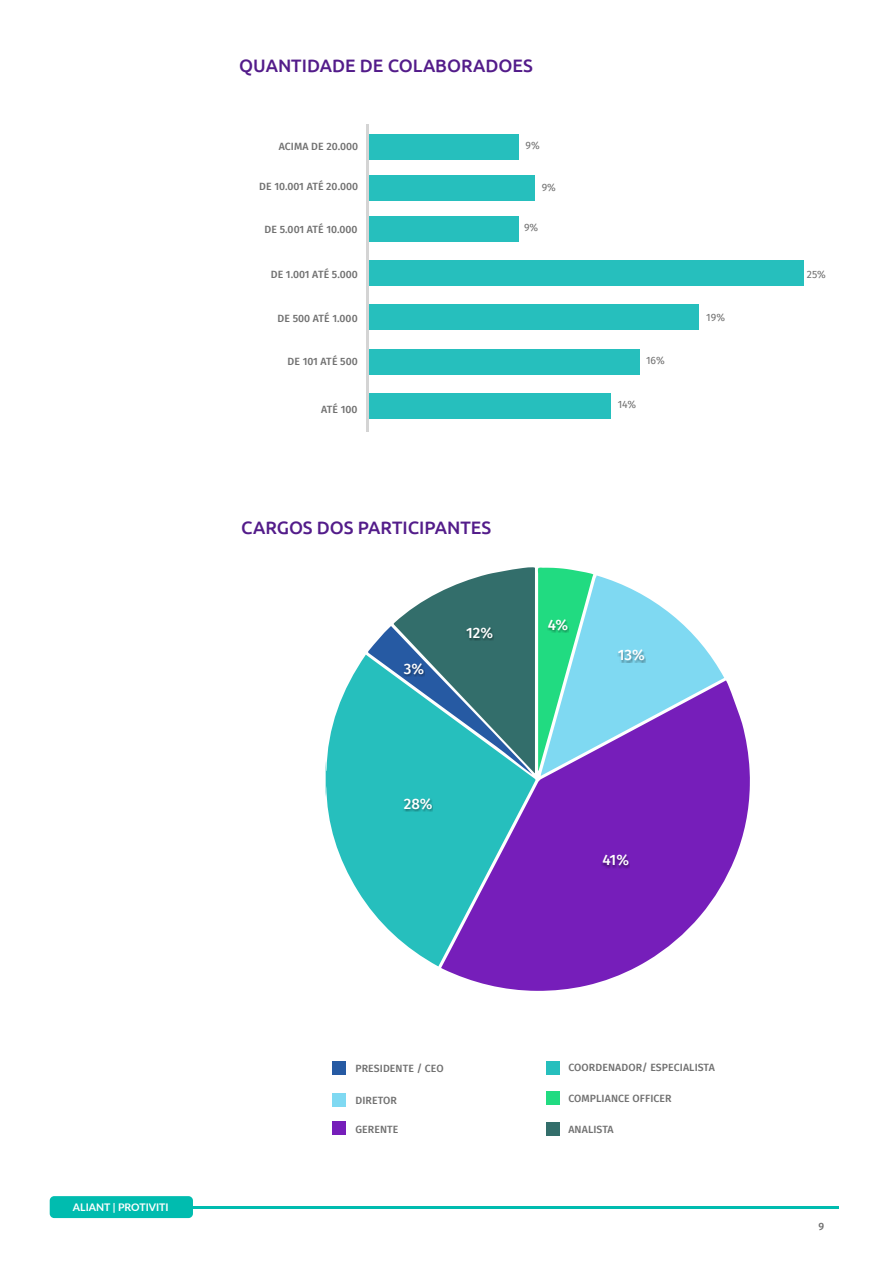
<style>
.page{position:relative;width:893px;height:1263px;background:#fff}
.page>*{position:absolute;margin:0;border:0;box-sizing:border-box;transform-origin:0 0}
.t1{font:500 18px "Ubuntu";color:#531c8a}
.t2{font:500 15px "Fira Sans";color:#fff}
.t3{font:500 10.5px "Fira Sans";letter-spacing:.01em;color:#707070}
.t4{font:10.5px "Fira Sans";color:#707070}
.t5{font:700 10.5px "Lato";color:#fff}
</style>
<div class="page">
<hr style="left:54px;top:1206px;width:785px;height:3px;background:#00bcaf">
<div style="left:50px;top:1196px;width:143px;height:22px;background:#00bcaf;border-radius:4px"></div>
<hr style="left:367px;top:124px;width:2px;height:308px;background:#d4d4d4">
<svg style="left:441px;top:680px;width:309px;height:311px;fill:#761eba"></svg>
<svg style="left:326px;top:655px;width:210px;height:311px;fill:#26bfbd"></svg>
<svg style="left:368px;top:567px;width:356px;height:209px"></svg>
<div style="left:617px;top:650px;width:28px;height:13px;background:#000;opacity:.42"></div>
<div style="left:602px;top:855px;width:28px;height:13px;background:#000;opacity:.42"></div>
<div style="left:402px;top:798px;width:31px;height:14px;background:#000;opacity:.42"></div>
<div style="left:465px;top:627px;width:29px;height:13px;background:#000;opacity:.42"></div>
<div style="left:547px;top:619px;width:22px;height:14px;background:#000;opacity:.42"></div>
<div style="left:402px;top:663px;width:23px;height:14px;background:#000;opacity:.42"></div>
<div style="left:369px;top:135px;width:149px;height:25px;background:#26bfbd"></div>
<div style="left:369px;top:175px;width:165px;height:26px;background:#26bfbd"></div>
<div style="left:369px;top:216px;width:150px;height:26px;background:#26bfbd"></div>
<div style="left:369px;top:261px;width:434px;height:25px;background:#26bfbd"></div>
<div style="left:369px;top:305px;width:330px;height:25px;background:#26bfbd"></div>
<div style="left:369px;top:349px;width:271px;height:25px;background:#26bfbd"></div>
<div style="left:369px;top:393px;width:242px;height:25px;background:#26bfbd"></div>
<div style="left:332px;top:1121px;width:14px;height:14px;background:#761eba"></div>
<div style="left:332px;top:1093px;width:14px;height:13px;background:#7fd9f2"></div>
<div style="left:546px;top:1091px;width:14px;height:14px;background:#21db81"></div>
<div style="left:332px;top:1061px;width:14px;height:14px;background:#265aa3"></div>
<div style="left:546px;top:1061px;width:14px;height:14px;background:#26bfbd"></div>
<div style="left:546px;top:1122px;width:14px;height:14px;background:#336e6b"></div>
<h1 class="t1" style="left:239px;top:55px;width:295px">QUANTIDADE DE COLABORADOES</h1>
<p class="t3" style="left:279px;top:138px;width:81px">ACIMA DE 20.000</p>
<p class="t3" style="left:259px;top:178px;width:100px">DE 10.001 ATÉ 20.000</p>
<p class="t3" style="left:265px;top:221px;width:94px">DE 5.001 ATÉ 10.000</p>
<p class="t3" style="left:271px;top:266px;width:88px">DE 1.001 ATÉ 5.000</p>
<p class="t3" style="left:278px;top:310px;width:82px">DE 500 ATÉ 1.000</p>
<p class="t3" style="left:288px;top:353px;width:72px">DE 101 ATÉ 500</p>
<p class="t3" style="left:321px;top:401px;width:38px">ATÉ 100</p>
<p class="t4" style="left:526px;top:137px;width:16px">9%</p>
<p class="t4" style="left:542px;top:179px;width:16px">9%</p>
<p class="t4" style="left:524px;top:220px;width:16px">9%</p>
<h1 class="t1" style="left:241px;top:516px;width:251px">CARGOS DOS PARTICIPANTES</h1>
<h2 class="t2" style="left:404px;top:656px;width:22px">3%</h2>
<h2 class="t2" style="left:466px;top:620px;width:29px">12%</h2>
<h2 class="t2" style="left:548px;top:613px;width:22px">4%</h2>
<p class="t4" style="left:646px;top:352px;width:20px">16%</p>
<p class="t4" style="left:618px;top:396px;width:20px">14%</p>
<p class="t4" style="left:706px;top:309px;width:20px">19%</p>
<h2 class="t2" style="left:618px;top:643px;width:29px">13%</h2>
<h2 class="t2" style="left:404px;top:791px;width:30px">28%</h2>
<h2 class="t2" style="left:602px;top:848px;width:28px">41%</h2>
<p class="t5" style="left:73px;top:1199px;width:97px">ALIANT | PROTIVITI</p>
<p class="t3" style="left:355px;top:1060px;width:90px">PRESIDENTE / CEO</p>
<p class="t3" style="left:355px;top:1092px;width:43px">DIRETOR</p>
<p class="t3" style="left:355px;top:1121px;width:45px">GERENTE</p>
<p class="t3" style="left:568px;top:1059px;width:148px">COORDENADOR/ ESPECIALISTA</p>
<p class="t3" style="left:568px;top:1090px;width:105px">COMPLIANCE OFFICER</p>
<p class="t3" style="left:568px;top:1121px;width:47px">ANALISTA</p>
<p class="t4" style="left:807px;top:266px;width:20px">25%</p>
<p class="t3" style="left:819px;top:1218px;width:7px">9</p>
</div>
